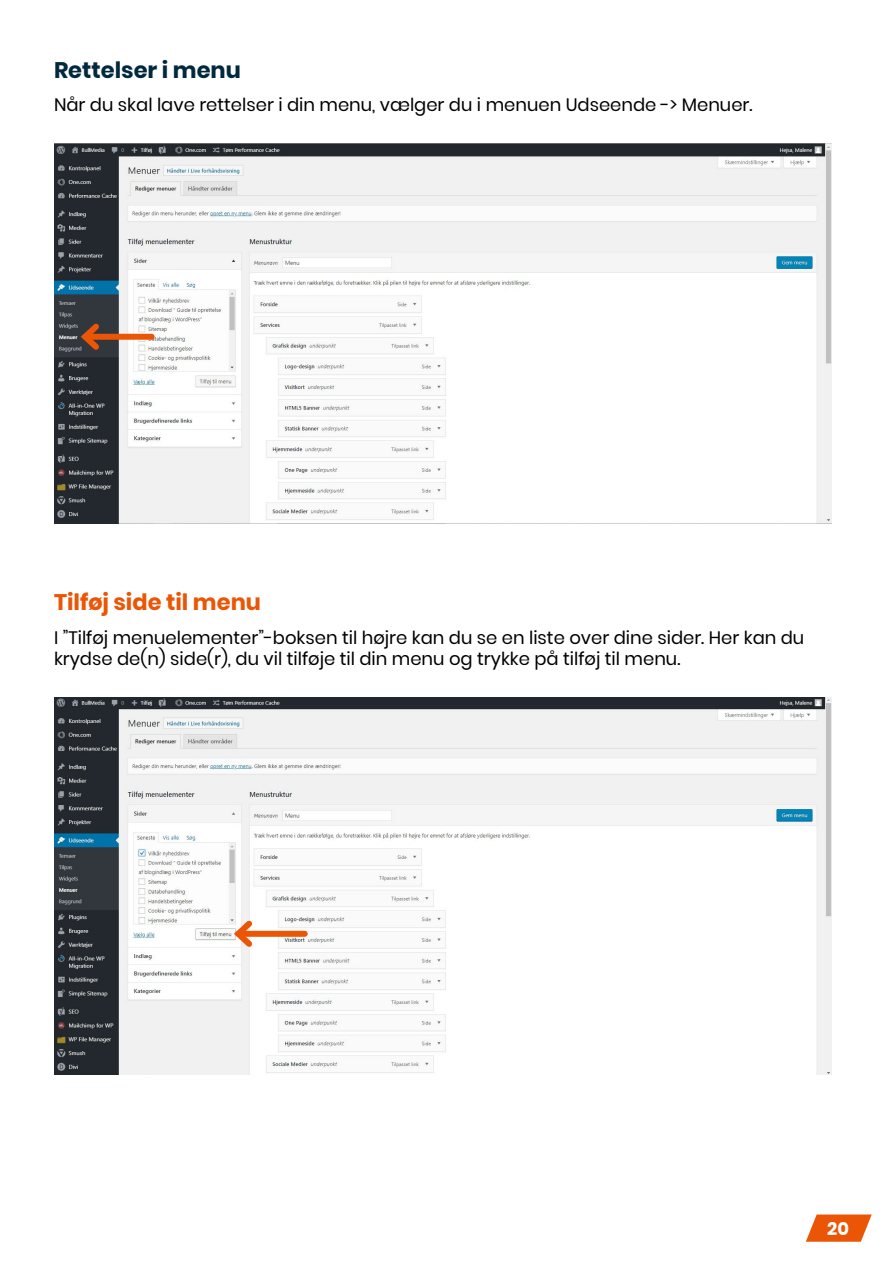
<style>
.page{position:relative;width:893px;height:1263px;background:#fff}
.page>*{position:absolute;margin:0;border:0;box-sizing:border-box;transform-origin:0 0}
.t1{font:700 22.5px "Poppins";color:#ea5606}
.t2{font:700 22.5px "Poppins";color:#01293e}
.t3{font:18px/21px "Poppins";color:#000}
.t4{font:700 18px "Poppins";color:#fff}
</style>
<div class="page">
<svg style="left:806px;top:1214px;width:66px;height:28px"></svg>
<img style="left:54px;top:143px;width:778px;height:380px">
<div style="left:85px;top:334px;width:67px;height:6px;background:#ea5606"></div>
<svg style="left:76px;top:318px;width:29px;height:37px"></svg>
<img style="left:54px;top:697px;width:778px;height:378px">
<div style="left:238px;top:931px;width:67px;height:6px;background:#ea5606"></div>
<svg style="left:229px;top:915px;width:29px;height:37px"></svg>
<p class="t2" style="left:54px;top:57px;width:188px">Rettelser i menu</p>
<p class="t3" style="left:54px;top:95px;width:700px">Når du skal lave rettelser i din menu, vælger du i menuen Udseende -&gt; Menuer.</p>
<p class="t1" style="left:54px;top:589px;width:209px">Tilføj side til menu</p>
<p class="t3" style="left:54px;top:627px;width:752px">I ”Tilføj menuelementer”-boksen til højre kan du se en liste over dine sider. Her kan du krydse de(n) side(r), du vil tilføje til din menu og trykke på tilføj til menu.</p>
<p class="t4" style="left:827px;top:1218px;width:23px">20</p>
</div>
